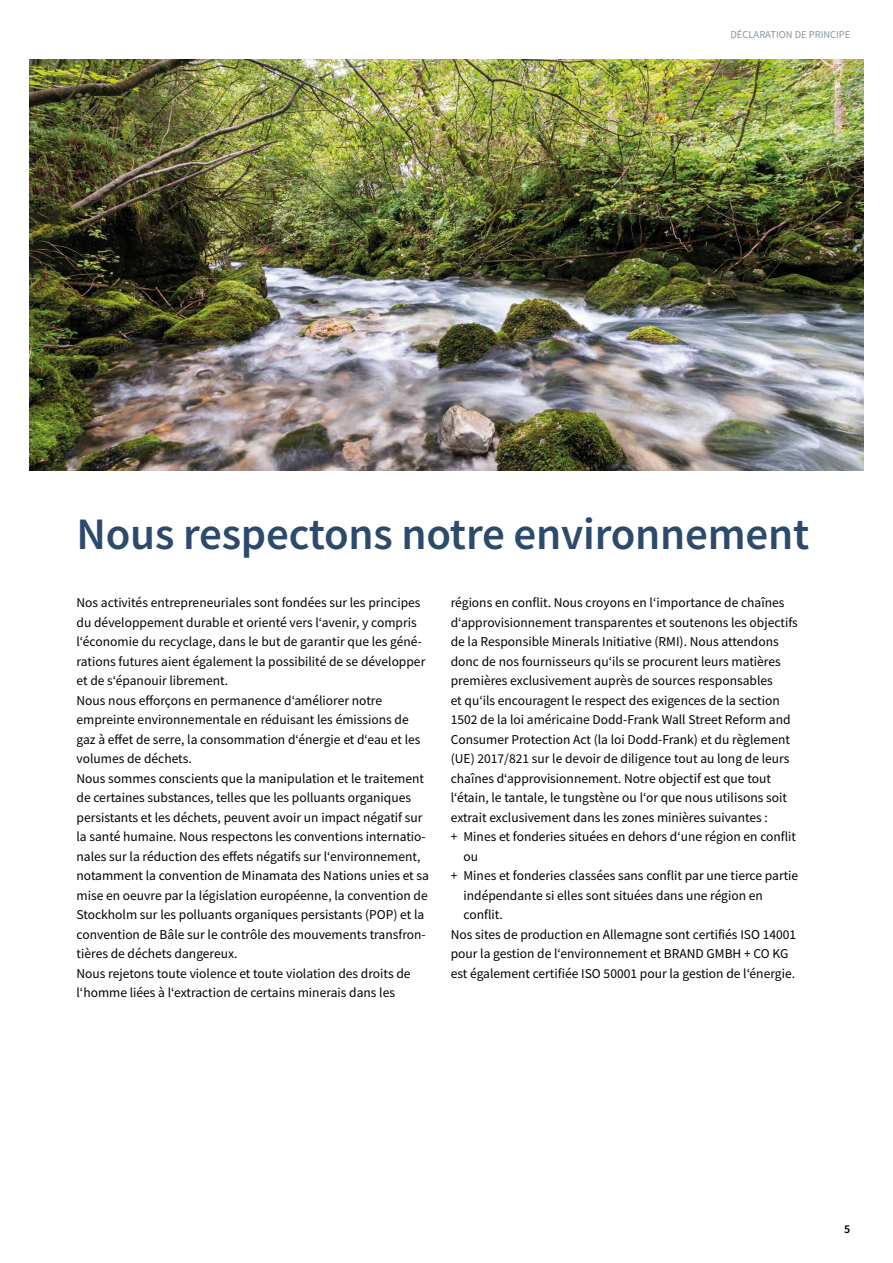
<style>
.page{position:relative;width:893px;height:1263px;background:#fff}
.page>*{position:absolute;margin:0;border:0;box-sizing:border-box;transform-origin:0 0}
.t1{font:600 45px "Source Sans Pro";letter-spacing:-.005em;color:#2c4a6c}
.t2{font:13.5px/19.5px "Source Sans Pro";color:#000}
.t3{font:600 12px "Source Sans Pro";color:#000}
.t4{font:10.5px "Source Sans Pro";color:#8895a0}
</style>
<div class="page">
<img style="left:30px;top:60px;width:833px;height:411px">
<p class="t4" style="left:730px;top:27px;width:121px">DÉCLARATION DE PRINCIPE</p>
<h1 class="t1" style="left:77px;top:504px;width:734px">Nous respectons notre environnement</h1>
<p class="t2" style="left:77px;top:593px;width:354px">Nos activités entrepreneuriales sont fondées sur les principes du développement durable et orienté vers l‘avenir, y compris l‘économie du recyclage, dans le but de garantir que les géné&shy;rations futures aient également la possibilité de se développer et de s‘épanouir librement.<br>Nous nous efforçons en permanence d‘améliorer notre empreinte environnementale en réduisant les émissions de gaz à effet de serre, la consommation d‘énergie et d‘eau et les volumes de déchets.<br>Nous sommes conscients que la manipulation et le traitement de certaines substances, telles que les polluants organiques persistants et les déchets, peuvent avoir un impact négatif sur la santé humaine. Nous respectons les conventions internatio&shy;nales sur la réduction des effets négatifs sur l‘environnement, notamment la convention de Minamata des Nations unies et sa mise en oeuvre par la législation européenne, la convention de Stockholm sur les polluants organiques persistants (POP) et la convention de Bâle sur le contrôle des mouvements transfron&shy;tières de déchets dangereux.<br>Nous rejetons toute violence et toute violation des droits de l‘homme liées à l‘extraction de certains minerais dans les</p>
<p class="t2" style="left:451px;top:593px;width:335px">régions en conflit. Nous croyons en l‘importance de chaînes</p>
<p class="t2" style="left:451px;top:612px;width:349px">d‘approvisionnement transparentes et soutenons les objectifs</p>
<p class="t2" style="left:451px;top:632px;width:329px">de la Responsible Minerals Initiative (RMI). Nous attendons</p>
<p class="t2" style="left:451px;top:651px;width:332px">donc de nos fournisseurs qu‘ils se procurent leurs matières</p>
<p class="t2" style="left:451px;top:671px;width:324px">premières exclusivement auprès de sources responsables</p>
<p class="t2" style="left:451px;top:690px;width:330px">et qu‘ils encouragent le respect des exigences de la section</p>
<p class="t2" style="left:451px;top:710px;width:341px">1502 de la loi américaine Dodd-Frank Wall Street Reform and</p>
<p class="t2" style="left:451px;top:729px;width:341px">Consumer Protection Act (la loi Dodd-Frank) et du règlement</p>
<p class="t2" style="left:451px;top:749px;width:340px">(UE) 2017/821 sur le devoir de diligence tout au long de leurs</p>
<p class="t2" style="left:451px;top:768px;width:322px">chaînes d‘approvisionnement. Notre objectif est que tout</p>
<p class="t2" style="left:451px;top:788px;width:338px">l‘étain, le tantale, le tungstène ou l‘or que nous utilisons soit</p>
<p class="t2" style="left:451px;top:807px;width:319px">extrait exclusivement dans les zones minières suivantes :</p>
<p class="t2" style="left:451px;top:827px;width:347px">+ Mines et fonderies situées en dehors d‘une région en conflit</p>
<p class="t2" style="left:463px;top:846px;width:16px">ou</p>
<p class="t2" style="left:451px;top:866px;width:349px">+ Mines et fonderies classées sans conflit par une tierce partie</p>
<p class="t2" style="left:463px;top:885px;width:301px">indépendante si elles sont situées dans une région en</p>
<p class="t2" style="left:463px;top:905px;width:41px">conflit.</p>
<p class="t2" style="left:451px;top:924px;width:347px">Nos sites de production en Allemagne sont certifiés ISO 14001</p>
<p class="t2" style="left:451px;top:944px;width:339px">pour la gestion de l‘environnement et BRAND GMBH + CO KG</p>
<p class="t2" style="left:451px;top:963px;width:346px">est également certifiée ISO 50001 pour la gestion de l‘énergie.</p>
<p class="t3" style="left:844px;top:1221px;width:8px">5</p>
</div>
